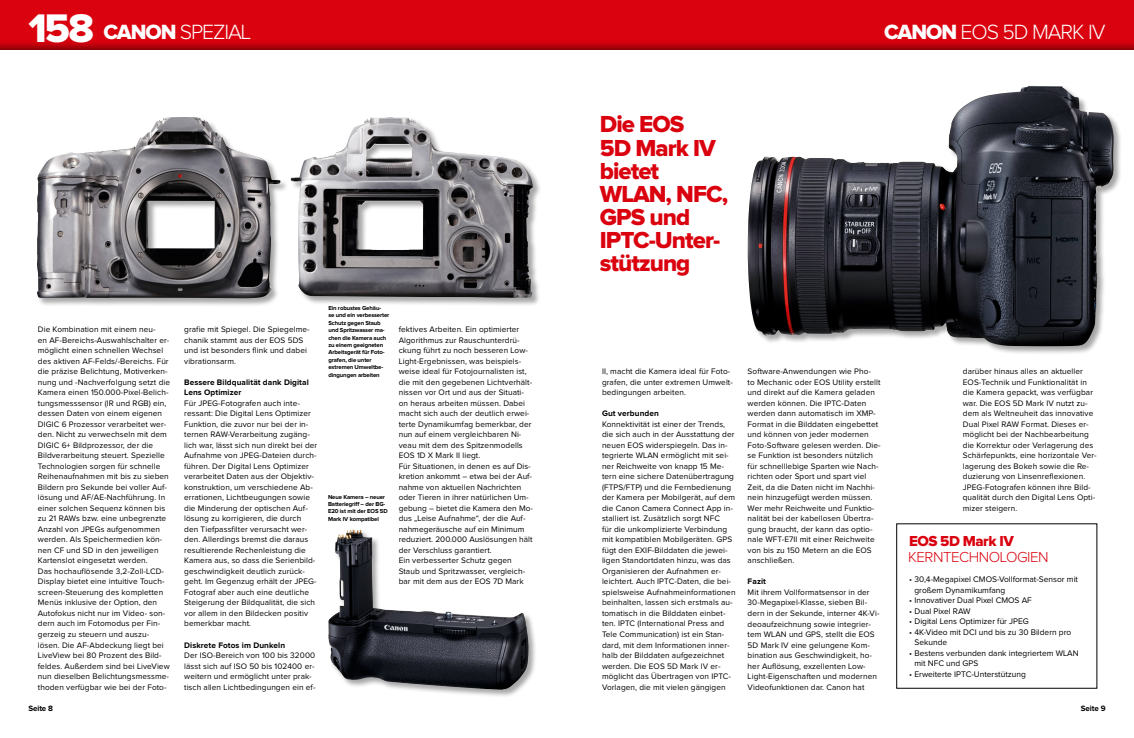
<style>
.page{position:relative;width:1134px;height:738px;background:#fff}
.page>*{position:absolute;margin:0;border:0;box-sizing:border-box;transform-origin:0 0}
.t1{font:24px/23px "Proxima Nova Extrabld";letter-spacing:-.04em;color:#da020e}
.t2{font:300 21.3px "Proxima Nova";letter-spacing:-.05em;color:#fff}
.t3{font:300 15px "Proxima Nova";letter-spacing:-.03em;color:#da020e}
.t4{font:15px "Proxima Nova Extrabld";letter-spacing:-.03em;color:#da020e}
.t5{font:8.4px/10.5px "Proxima Nova";color:#000}
.t6{font:8.2px/10.5px "Proxima Nova";letter-spacing:.01em;color:#000}
.t7{font:700 8.2px/10.5px "Proxima Nova";letter-spacing:.01em;color:#000}
.t8{font:700 8px "Proxima Nova";letter-spacing:-.01em;color:#000}
.t9{font:700 6px/7.4px "Proxima Nova";letter-spacing:-.02em;color:#000}
.s1{font-family:"Proxima Nova Extrabld";font-weight:400;font-size:41.3px}
.s2{font-family:"Proxima Nova Extrabld";font-weight:400}
</style>
<div class="page">
<div style="left:747px;top:85px;width:375px;height:270px;background:#000;opacity:.35"></div>
<img style="left:748px;top:87px;width:279px;height:248px">
<div style="left:290px;top:117px;width:252px;height:190px;background:#000;opacity:.35"></div>
<img style="left:291px;top:117px;width:111px;height:179px">
<div style="left:37px;top:117px;width:252px;height:190px;background:#000;opacity:.35"></div>
<img style="left:37px;top:117px;width:139px;height:174px">
<div style="left:0;top:0;width:1134px;height:51px;background:#000;opacity:.5"></div>
<div style="left:328px;top:529px;width:209px;height:169px;background:#000;opacity:.35"></div>
<img style="left:328px;top:529px;width:31px;height:150px">
<h2 class="t2" style="left:28px;top:22px;width:224px"><span class="s1">158</span> <span class="s2">CANON</span> SPEZIAL</h2>
<h2 class="t2" style="left:884px;top:22px;width:223px"><span class="s2">CANON</span> EOS 5D MARK IV</h2>
<p class="t6" style="left:38px;top:324px;width:134px">Die Kombination mit einem neu-<br>en AF-Bereichs-Auswahlschalter er&shy;möglicht einen schnellen Wechsel des aktiven AF-Felds/-Bereichs. Für die präzise Belichtung, Motiverken&shy;nung und -Nachverfolgung setzt die Kamera einen 150.000-Pixel-Belich&shy;tungsmesssensor (IR und RGB) ein, dessen Daten von einem eigenen DIGIC 6 Prozessor verarbeitet wer&shy;den. Nicht zu verwechseln mit dem DIGIC 6+ Bildprozessor, der die Bildverarbeitung steuert. Spezielle Technologien sorgen für schnelle Reihenaufnahmen mit bis zu sieben Bildern pro Sekunde bei voller Auf&shy;lösung und AF/AE-Nachführung. In einer solchen Sequenz können bis zu 21 RAWs bzw. eine unbegrenzte Anzahl von JPEGs aufgenommen werden. Als Speichermedien kön&shy;nen CF und SD in den jeweiligen Kartenslot eingesetzt werden.<br>Das hochauflösende 3,2-Zoll-LCD-Display bietet eine intuitive Touch&shy;screen-Steuerung des kompletten Menüs inklusive der Option, den Autofokus nicht nur im Video- son&shy;dern auch im Fotomodus per Fin&shy;gerzeig zu steuern und auszu&shy;lösen. Die AF-Abdeckung liegt bei LiveView bei 80 Prozent des Bild&shy;feldes. Außerdem sind bei LiveView nun dieselben Belichtungsmessme&shy;thoden verfügbar wie bei der Foto-</p>
<p class="t6" style="left:184px;top:324px;width:127px">grafie mit Spiegel. Die Spiegelme&shy;chanik stammt aus der EOS 5DS und ist besonders flink und dabei vibrationsarm.</p>
<p class="t7" style="left:184px;top:376px;width:126px">Bessere Bildqualität dank Digital<br>Lens Optimizer</p>
<p class="t6" style="left:184px;top:397px;width:135px">Für JPEG-Fotografen auch inte&shy;ressant: Die Digital Lens Optimizer Funktion, die zuvor nur bei der in&shy;ternen RAW-Verarbeitung zugäng&shy;lich war, lässt sich nun direkt bei der Aufnahme von JPEG-Dateien durch&shy;führen. Der Digital Lens Optimizer verarbeitet Daten aus der Objektiv&shy;konstruktion, um verschiedene Ab&shy;errationen, Lichtbeugungen sowie die Minderung der optischen Auf&shy;lösung zu korrigieren, die durch den Tiefpassfilter verursacht wer&shy;den. Allerdings bremst die daraus resultierende Rechenleistung die Kamera aus, so dass die Serienbild&shy;geschwindigkeit deutlich zurück&shy;geht. Im Gegenzug erhält der JPEG-Fotograf aber auch eine deutliche Steigerung der Bildqualität, die sich vor allem in den Bildecken positiv bemerkbar macht.</p>
<p class="t7" style="left:184px;top:639px;width:102px">Diskrete Fotos im Dunkeln</p>
<p class="t6" style="left:184px;top:650px;width:133px">Der ISO-Bereich von 100 bis 32000 lässt sich auf ISO 50 bis 102400 er&shy;weitern und ermöglicht unter prak&shy;tisch allen Lichtbedingungen ein ef-</p>
<p class="t9" style="left:328px;top:304px;width:63px">Ein robustes Gehäu-<br>se und ein verbesserter<br>Schutz gegen Staub und Spritzwasser ma&shy;chen die Kamera auch zu einem geeigneten<br>Arbeitsgerät für Foto&shy;grafen, die unter extremen Umweltbe&shy;dingungen arbeiten</p>
<p class="t9" style="left:328px;top:493px;width:61px">Neue Kamera – neuer<br>Batteriegriff – der BG-<br>E20 ist mit der EOS 5D<br>Mark IV kompatibel</p>
<p class="t6" style="left:399px;top:324px;width:136px">fektives Arbeiten. Ein optimierter Algorithmus zur Rauschunterdrü&shy;ckung führt zu noch besseren Low-Light-Ergebnissen, was beispiels&shy;weise ideal für Fotojournalisten ist, die mit den gegebenen Lichtverhält&shy;nissen vor Ort und aus der Situati&shy;on heraus arbeiten müssen. Dabei macht sich auch der deutlich erwei&shy;terte Dynamikumfag bemerkbar, der nun auf einem vergleichbaren Ni&shy;veau mit dem des Spitzenmodells EOS 1D X Mark II liegt.<br>Für Situationen, in denen es auf Dis&shy;kretion ankommt – etwa bei der Auf&shy;nahme von aktuellen Nachrichten oder Tieren in ihrer natürlichen Um&shy;gebung – bietet die Kamera den Mo&shy;dus „Leise Aufnahme“, der die Auf&shy;nahmegeräusche auf ein Minimum reduziert. 200.000 Auslösungen hält der Verschluss garantiert.<br>Ein verbesserter Schutz gegen Staub und Spritzwasser, vergleich&shy;bar mit dem aus der EOS 7D Mark</p>
<h1 class="t1" style="left:600px;top:114px;width:130px">Die EOS<br>5D Mark IV bietet<br>WLAN, NFC,<br>GPS und<br>IPTC-Unter&shy;stützung</h1>
<p class="t6" style="left:602px;top:366px;width:132px">II, macht die Kamera ideal für Foto&shy;grafen, die unter extremen Umwelt&shy;bedingungen arbeiten.</p>
<p class="t7" style="left:602px;top:408px;width:58px">Gut verbunden</p>
<p class="t6" style="left:602px;top:418px;width:135px">Konnektivität ist einer der Trends, die sich auch in der Ausstattung der neuen EOS widerspiegeln. Das in&shy;tegrierte WLAN ermöglicht mit sei&shy;ner Reichweite von knapp 15 Me&shy;tern eine sichere Datenübertragung (FTPS/FTP) und die Fernbedienung der Kamera per Mobilgerät, auf dem die Canon Camera Connect App in&shy;stalliert ist. Zusätzlich sorgt NFC<br>für die unkomplizierte Verbindung mit kompatiblen Mobilgeräten. GPS fügt den EXIF-Bilddaten die jewei&shy;ligen Standortdaten hinzu, was das Organisieren der Aufnahmen er&shy;leichtert. Auch IPTC-Daten, die bei&shy;spielsweise Aufnahmeinformationen beinhalten, lassen sich erstmals au&shy;tomatisch in die Bilddaten einbet&shy;ten. IPTC (International Press and Tele Communication) ist ein Stan&shy;dard, mit dem Informationen inner&shy;halb der Bilddaten aufgezeichnet werden. Die EOS 5D Mark IV er&shy;möglicht das Übertragen von IPTC-Vorlagen, die mit vielen gängigen</p>
<p class="t6" style="left:748px;top:366px;width:135px">Software-Anwendungen wie Pho-<br>to Mechanic oder EOS Utility erstellt und direkt auf die Kamera geladen werden können. Die IPTC-Daten werden dann automatisch im XMP-<br>Format in die Bilddaten eingebettet und können von jeder modernen<br>Foto-Software gelesen werden. Die&shy;se Funktion ist besonders nützlich für schnelllebige Sparten wie Nach&shy;richten oder Sport und spart viel<br>Zeit, da die Daten nicht im Nachhi&shy;nein hinzugefügt werden müssen.<br>Wer mehr Reichweite und Funktio&shy;nalität bei der kabellosen Übertra&shy;gung braucht, der kann das optio&shy;nale WFT-E7II mit einer Reichweite von bis zu 150 Metern an die EOS anschließen.</p>
<p class="t7" style="left:748px;top:576px;width:20px">Fazit</p>
<p class="t6" style="left:748px;top:587px;width:133px">Mit ihrem Vollformatsensor in der 30-Megapixel-Klasse, sieben Bil&shy;dern in der Sekunde, interner 4K-Vi&shy;deoaufzeichnung sowie integrier&shy;tem WLAN und GPS, stellt die EOS 5D Mark IV eine gelungene Kom&shy;bination aus Geschwindigkeit, ho&shy;her Auflösung, exzellenten Low-Light-Eigenschaften und modernen Videofunktionen dar. Canon hat</p>
<p class="t6" style="left:963px;top:366px;width:135px">darüber hinaus alles an aktueller EOS-Technik und Funktionalität in die Kamera gepackt, was verfügbar war. Die EOS 5D Mark IV nutzt zu&shy;dem als Weltneuheit das innovative Dual Pixel RAW Format. Dieses er&shy;möglicht bei der Nachbearbeitung die Korrektur oder Verlagerung des Schärfepunkts, eine horizontale Ver&shy;lagerung des Bokeh sowie die Re&shy;duzierung von Linsenreflexionen.<br>JPEG-Fotografen können ihre Bild&shy;qualität durch den Digital Lens Opti&shy;mizer steigern.</p>
<h3 class="t4" style="left:909px;top:533px;width:106px">EOS 5D Mark IV</h3>
<h3 class="t3" style="left:908px;top:549px;width:142px">KERNTECHNOLOGIEN</h3>
<p class="t5" style="left:914px;top:574px;width:165px;text-indent:-5px">• 30,4-Megapixel CMOS-Vollformat-Sensor mit großem Dynamikumfang</p>
<p class="t5" style="left:909px;top:595px;width:124px">• Innovativer Dual Pixel CMOS AF</p>
<p class="t5" style="left:909px;top:605px;width:63px">• Dual Pixel RAW</p>
<p class="t5" style="left:909px;top:616px;width:121px">• Digital Lens Optimizer für JPEG</p>
<p class="t5" style="left:914px;top:626px;width:158px;text-indent:-5px">• 4K-Video mit DCI und bis zu 30 Bildern pro<br>Sekunde</p>
<p class="t5" style="left:914px;top:647px;width:166px;text-indent:-5px">• Bestens verbunden dank integriertem WLAN mit NFC und GPS</p>
<p class="t5" style="left:909px;top:668px;width:118px">• Erweiterte IPTC-Unterstützung</p>
<p class="t8" style="left:28px;top:703px;width:26px">Seite 8</p>
<p class="t8" style="left:1081px;top:703px;width:26px">Seite 9</p>
</div>
